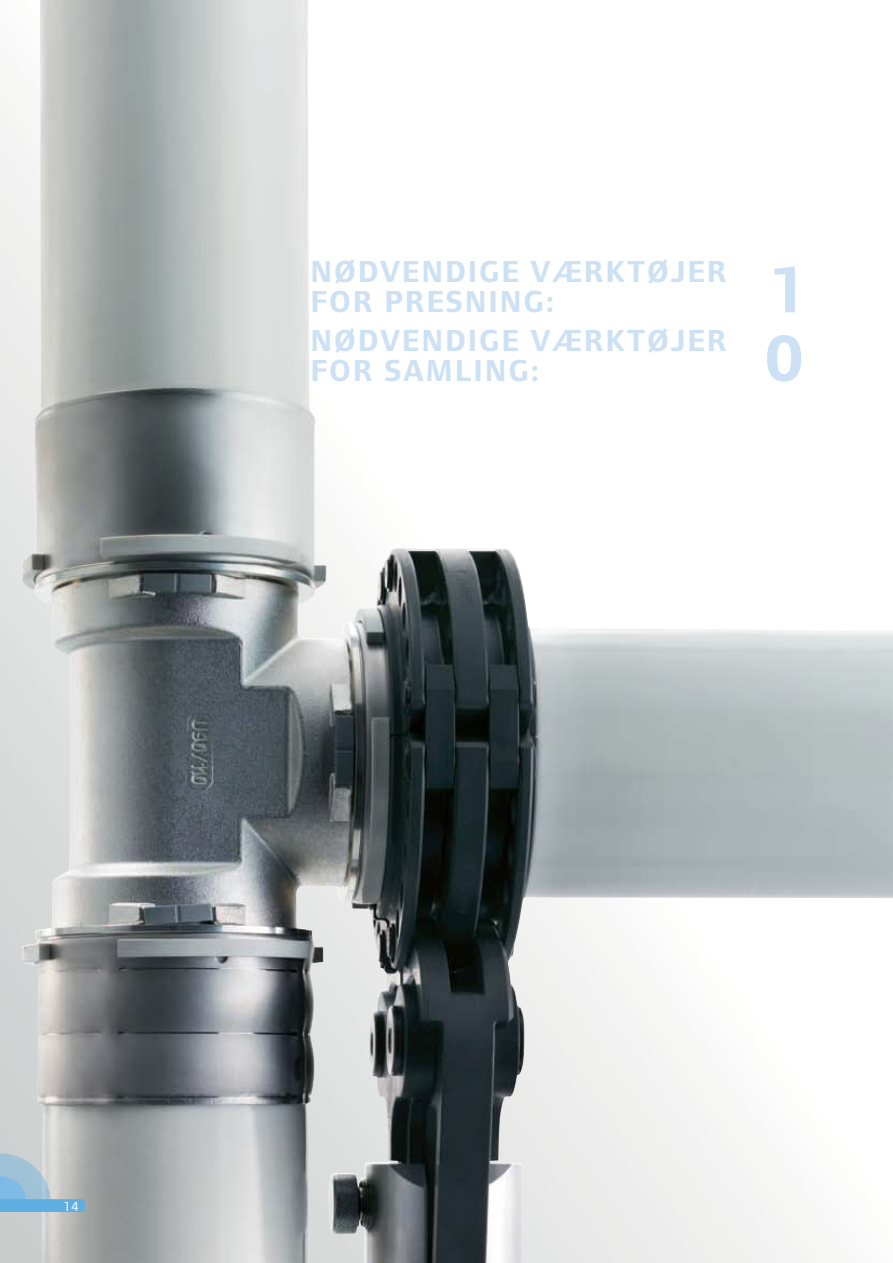
<style>
.page{position:relative;width:893px;height:1263px;background:#fff}
.page>*{position:absolute;margin:0;border:0;box-sizing:border-box;transform-origin:0 0}
.t1{font:700 67.5px "Foundry Form Sans";color:#cde1f4}
.t2{font:700 31.5px/30px "Foundry Form Sans";letter-spacing:.06em;color:#cde1f4}
.t3{font:13.5px "Foundry Form Sans";color:#fff}
</style>
<div class="page">
<div style="left:0;top:0;width:893px;height:1263px;background:linear-gradient(to bottom,#f9f8f8,#c6caca)"></div>
<img style="left:20px;top:0;width:873px;height:1263px">
<svg style="left:0;top:1153px;width:85px;height:59px;background:#9fbfd2"></svg>
<p class="t2" style="left:310px;top:257px;width:418px">NØDVENDIGE VÆRKTØJER<br>FOR PRESNING:</p>
<h1 class="t1" style="left:771px;top:252px;width:37px">1</h1>
<p class="t2" style="left:310px;top:325px;width:418px">NØDVENDIGE VÆRKTØJER<br>FOR SAMLING</p>
<h1 class="t1" style="left:766px;top:321px;width:37px">0</h1>
<p class="t2" style="left:531px;top:355px;width:10px">:</p>
<p class="t3" style="left:64px;top:1199px;width:16px">14</p>
</div>
